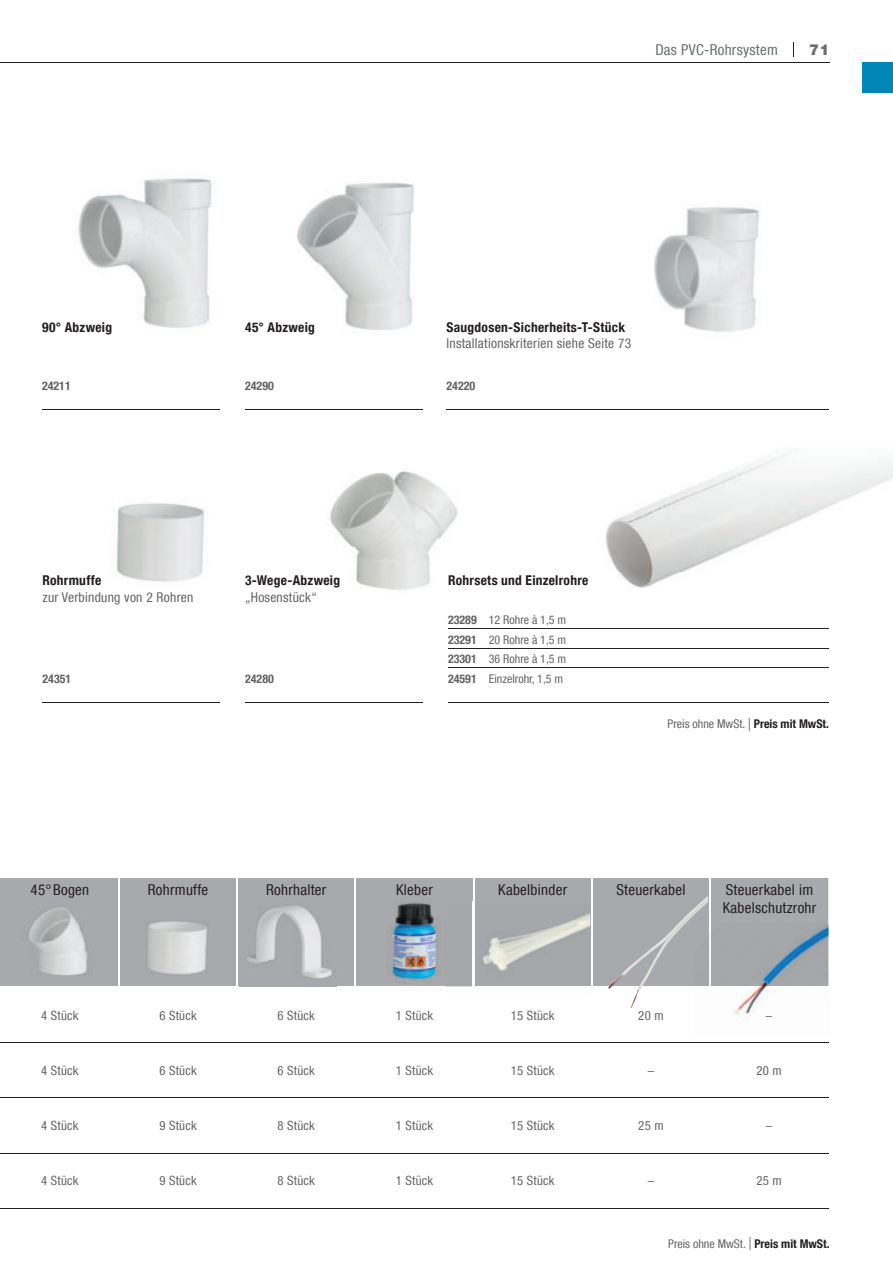
<style>
.page{position:relative;width:893px;height:1263px;background:#fff}
.page>*{position:absolute;margin:0;border:0;box-sizing:border-box;transform-origin:0 0}
.t1{font:condensed 15px/18px "Helvetica Neue LT Com";letter-spacing:.02em;color:#231f20}
.t2{font:condensed 15px "Helvetica Neue LT Com";letter-spacing:.02em;color:#6c6d70}
.t3{font:900 15px "Helvetica Neue LT Com";color:#6c6d70}
.t4{font:700 condensed 13.5px "Helvetica Neue LT Com";letter-spacing:.02em;color:#231f20}
.t5{font:condensed 13.5px "Helvetica Neue LT Com";letter-spacing:.02em;color:#636366}
.t6{font:condensed 12.75px "Helvetica Neue LT Com";letter-spacing:.02em;color:#636366}
.t7{font:condensed 12px/19.5px "Helvetica Neue LT Com";color:#636366;text-align:justify}
.t8{font:700 condensed 12px "Helvetica Neue LT Com";color:#636366}
.s1{font-weight:700}
.s2{font-size:18px}
.s3{font-weight:700;color:#231f20}
</style>
<div class="page">
<div style="left:0;top:878px;width:828px;height:108px;background:#a8a9ad"></div>
<hr style="left:118px;top:877px;width:2px;height:109px;background:#fff">
<hr style="left:236px;top:877px;width:2px;height:109px;background:#fff">
<hr style="left:1px;top:1042px;width:827px;height:1px;background:#231f20">
<hr style="left:1px;top:1098px;width:827px;height:1px;background:#231f20">
<hr style="left:1px;top:1153px;width:827px;height:1px;background:#231f20">
<hr style="left:1px;top:1208px;width:827px;height:1px;background:#231f20">
<hr style="left:709px;top:877px;width:2px;height:109px;background:#fff">
<hr style="left:591px;top:877px;width:2px;height:109px;background:#fff">
<hr style="left:473px;top:877px;width:1px;height:109px;background:#fff">
<hr style="left:355px;top:877px;width:1px;height:109px;background:#fff">
<img style="left:78px;top:178px;width:134px;height:150px">
<img style="left:297px;top:182px;width:118px;height:148px">
<img style="left:654px;top:207px;width:106px;height:125px">
<img style="left:21px;top:901px;width:76px;height:80px">
<img style="left:116px;top:503px;width:89px;height:79px">
<img style="left:137px;top:912px;width:80px;height:72px">
<img style="left:619px;top:572px;width:61px;height:16px">
<svg style="left:606px;top:453px;width:287px;height:119px"></svg>
<img style="left:329px;top:473px;width:101px;height:117px">
<img style="left:329px;top:575px;width:11px;height:12px">
<img style="left:395px;top:470px;width:63px;height:102px">
<img style="left:240px;top:898px;width:97px;height:88px">
<img style="left:444px;top:901px;width:146px;height:86px">
<img style="left:473px;top:901px;width:1px;height:85px">
<img style="left:608px;top:892px;width:100px;height:116px">
<img style="left:694px;top:923px;width:135px;height:92px">
<img style="left:694px;top:923px;width:134px;height:63px">
<svg style="left:694px;top:986px;width:16px;height:2px"></svg>
<img style="left:709px;top:932px;width:2px;height:54px">
<img style="left:710px;top:986px;width:118px;height:2px">
<hr style="left:43px;top:702px;width:177px;height:1px;background:#231f20">
<hr style="left:42px;top:410px;width:178px;height:1px;background:#231f20">
<hr style="left:245px;top:410px;width:178px;height:1px;background:#231f20">
<hr style="left:245px;top:702px;width:178px;height:1px;background:#231f20">
<hr style="left:446px;top:410px;width:383px;height:1px;background:#231f20">
<hr style="left:448px;top:629px;width:381px;height:1px;background:#231f20">
<hr style="left:448px;top:648px;width:381px;height:1px;background:#231f20">
<hr style="left:448px;top:668px;width:381px;height:1px;background:#231f20">
<hr style="left:448px;top:702px;width:381px;height:1px;background:#231f20">
<div style="left:862px;top:62px;width:31px;height:31px;background:#0087b8"></div>
<svg style="left:793px;top:43px;width:1px;height:14px"></svg>
<hr style="left:0;top:62px;width:829px;height:1px;background:#231f20">
<img style="left:387px;top:898px;width:54px;height:85px">
<p class="t4" style="left:42px;top:322px;width:72px">90° Abzweig</p>
<p class="t4" style="left:245px;top:322px;width:71px">45° Abzweig</p>
<p class="t8" style="left:42px;top:381px;width:30px">24211</p>
<p class="t8" style="left:245px;top:381px;width:30px">24290</p>
<p class="t4" style="left:43px;top:575px;width:60px">Rohrmuffe</p>
<p class="t5" style="left:43px;top:592px;width:152px">zur Verbindung von 2 Rohren</p>
<p class="t8" style="left:43px;top:674px;width:30px">24351</p>
<p class="t4" style="left:245px;top:575px;width:97px">3-Wege-Abzweig</p>
<p class="t5" style="left:245px;top:592px;width:73px">„Hosenstück“</p>
<p class="t8" style="left:245px;top:674px;width:30px">24280</p>
<p class="t2" style="left:655px;top:44px;width:124px">Das PVC-Rohrsystem</p>
<p class="t3" style="left:809px;top:44px;width:22px">71</p>
<p class="t4" style="left:446px;top:322px;width:180px">Saugdosen-Sicherheits-T-Stück</p>
<p class="t5" style="left:446px;top:338px;width:186px">Installationskriterien siehe Seite 73</p>
<p class="t8" style="left:446px;top:381px;width:30px">24220</p>
<p class="t4" style="left:448px;top:575px;width:142px">Rohrsets und Einzelrohre</p>
<p class="t7" style="left:448px;top:612px;width:120px"><span class="s1">23289</span> 12 Rohre à 1,5 m <span class="s1">23291</span> 20 Rohre à 1,5 m <span class="s1">23301</span> 36 Rohre à 1,5 m <span class="s1">24591</span> Einzelrohr, 1,5 m</p>
<p class="t7" style="left:668px;top:716px;width:163px">Preis ohne MwSt. <span class="s2">|</span> <span class="s3">Preis mit MwSt.</span></p>
<p class="t1" style="left:31px;top:882px;width:60px">45° Bogen</p>
<p class="t1" style="left:148px;top:882px;width:62px">Rohrmuffe</p>
<p class="t1" style="left:266px;top:882px;width:62px">Rohrhalter</p>
<p class="t1" style="left:396px;top:882px;width:38px">Kleber</p>
<p class="t1" style="left:498px;top:882px;width:70px">Kabelbinder</p>
<p class="t1" style="left:616px;top:882px;width:71px">Steuerkabel</p>
<p class="t1" style="left:723px;top:882px;width:95px">Steuerkabel im<br>Kabelschutzrohr</p>
<p class="t6" style="left:41px;top:1010px;width:39px">4 Stück</p>
<p class="t6" style="left:159px;top:1010px;width:39px">6 Stück</p>
<p class="t6" style="left:278px;top:1010px;width:39px">6 Stück</p>
<p class="t6" style="left:396px;top:1010px;width:39px">1 Stück</p>
<p class="t6" style="left:511px;top:1010px;width:45px">15 Stück</p>
<p class="t6" style="left:638px;top:1010px;width:27px">20 m</p>
<p class="t6" style="left:766px;top:1010px;width:8px">–</p>
<p class="t6" style="left:41px;top:1066px;width:39px">4 Stück</p>
<p class="t6" style="left:159px;top:1066px;width:39px">6 Stück</p>
<p class="t6" style="left:278px;top:1066px;width:39px">6 Stück</p>
<p class="t6" style="left:396px;top:1066px;width:39px">1 Stück</p>
<p class="t6" style="left:511px;top:1066px;width:45px">15 Stück</p>
<p class="t6" style="left:648px;top:1066px;width:8px">–</p>
<p class="t6" style="left:756px;top:1066px;width:27px">20 m</p>
<p class="t6" style="left:41px;top:1121px;width:39px">4 Stück</p>
<p class="t6" style="left:159px;top:1121px;width:39px">9 Stück</p>
<p class="t6" style="left:278px;top:1121px;width:39px">8 Stück</p>
<p class="t6" style="left:396px;top:1121px;width:39px">1 Stück</p>
<p class="t6" style="left:511px;top:1121px;width:45px">15 Stück</p>
<p class="t6" style="left:638px;top:1121px;width:27px">25 m</p>
<p class="t6" style="left:766px;top:1121px;width:8px">–</p>
<p class="t6" style="left:41px;top:1176px;width:39px">4 Stück</p>
<p class="t6" style="left:159px;top:1176px;width:39px">9 Stück</p>
<p class="t6" style="left:278px;top:1176px;width:39px">8 Stück</p>
<p class="t6" style="left:396px;top:1176px;width:39px">1 Stück</p>
<p class="t6" style="left:511px;top:1176px;width:45px">15 Stück</p>
<p class="t6" style="left:648px;top:1176px;width:8px">–</p>
<p class="t6" style="left:756px;top:1176px;width:27px">25 m</p>
<p class="t7" style="left:668px;top:1236px;width:163px">Preis ohne MwSt. <span class="s2">|</span> <span class="s3">Preis mit MwSt.</span></p>
</div>
